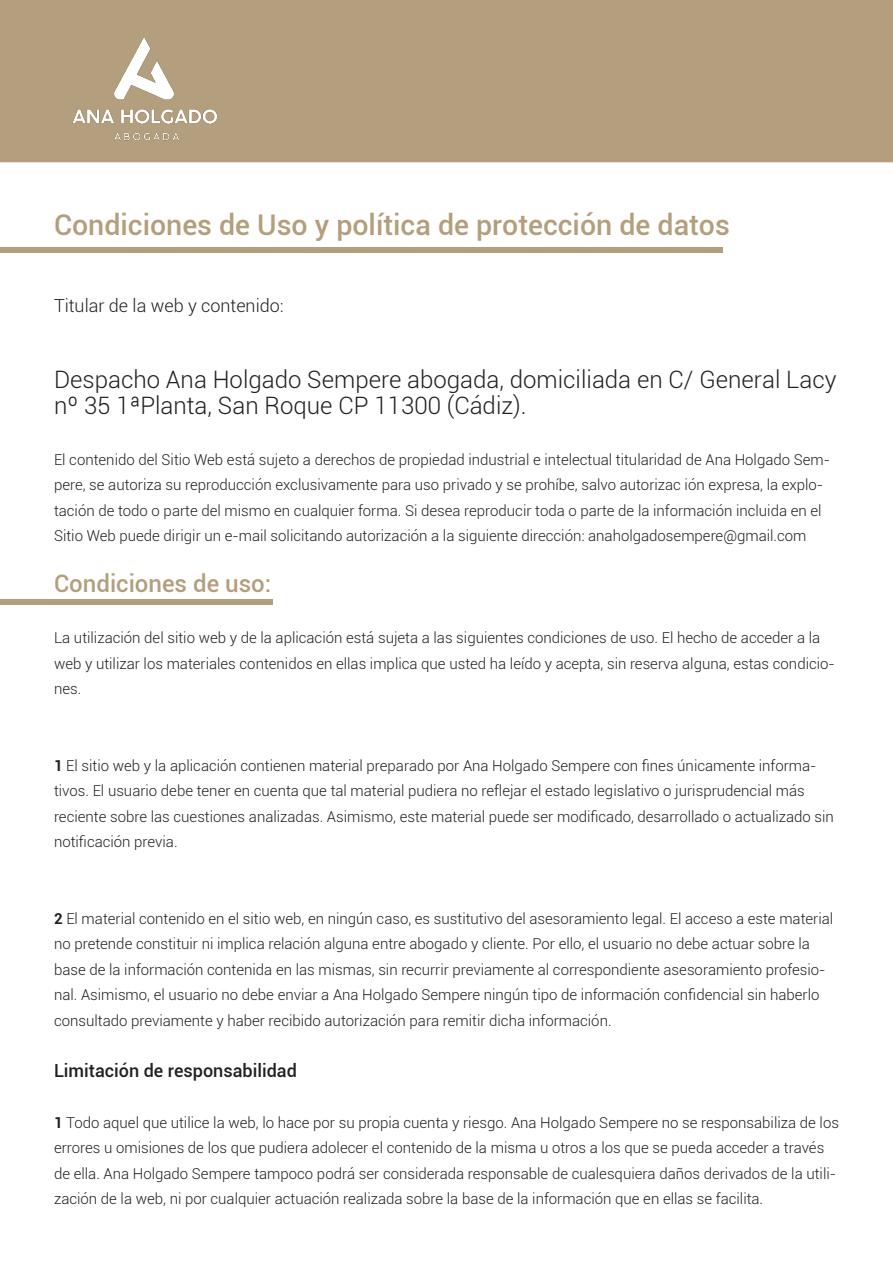
<style>
.page{position:relative;width:893px;height:1263px;background:#fff}
.page>*{position:absolute;margin:0;border:0;box-sizing:border-box;transform-origin:0 0}
.t1{font:500 28.5px "Roboto";color:#b39e7d}
.t2{font:300 24px/25.5px "Roboto";color:#231f20}
.t3{font:500 24px "Roboto";color:#b39e7d}
.t4{font:500 18px "Roboto";color:#231f20}
.t5{font:300 18px "Roboto";color:#231f20}
.t6{font:300 15px/25.5px "Roboto";color:#231f20}
.s1{font-weight:700}
</style>
<div class="page">
<div style="left:0;top:247px;width:722px;height:6px;background:#b39e7d"></div>
<div style="left:0;top:600px;width:272px;height:5px;background:#b39e7d"></div>
<div style="left:1px;top:1px;width:891px;height:161px;background:#b39e7d"></div>
<div style="left:0;top:0;width:893px;height:162px;border:2px solid #b39e7d"></div>
<img style="left:38px;top:37px;width:211px;height:126px">
<p class="t1" style="left:54px;top:205px;width:677px">Condiciones de Uso y política de protección de datos</p>
<p class="t5" style="left:54px;top:293px;width:231px">Titular de la web y contenido:</p>
<p class="t2" style="left:54px;top:366px;width:784px">Despacho Ana Holgado Sempere abogada, domiciliada en C/ General Lacy nº 35 1ªPlanta, San Roque CP 11300 (Cádiz).</p>
<p class="t6" style="left:54px;top:446px;width:777px">El contenido del Sitio Web está sujeto a derechos de propiedad industrial e intelectual titularidad de Ana Holgado Sem&shy;pere, se autoriza su reproducción exclusivamente para uso privado y se prohíbe, salvo autorizac ión expresa, la explo&shy;tación de todo o parte del mismo en cualquier forma. Si desea reproducir toda o parte de la información incluida en el Sitio Web puede dirigir un e-mail solicitando autorización a la siguiente dirección: anaholgadosempere@gmail.com</p>
<p class="t3" style="left:54px;top:567px;width:219px">Condiciones de uso:</p>
<p class="t6" style="left:54px;top:625px;width:782px">La utilización del sitio web y de la aplicación está sujeta a las siguientes condiciones de uso. El hecho de acceder a la web y utilizar los materiales contenidos en ellas implica que usted ha leído y acepta, sin reserva alguna, estas condicio&shy;nes.</p>
<p class="t6" style="left:54px;top:752px;width:781px"><span class="s1">1</span> El sitio web y la aplicación contienen material preparado por Ana Holgado Sempere con fines únicamente informa&shy;tivos. El usuario debe tener en cuenta que tal material pudiera no reflejar el estado legislativo o jurisprudencial más reciente sobre las cuestiones analizadas. Asimismo, este material puede ser modificado, desarrollado o actualizado sin notificación previa.</p>
<p class="t6" style="left:54px;top:905px;width:781px"><span class="s1">2</span> El material contenido en el sitio web, en ningún caso, es sustitutivo del asesoramiento legal. El acceso a este material no pretende constituir ni implica relación alguna entre abogado y cliente. Por ello, el usuario no debe actuar sobre la base de la información contenida en las mismas, sin recurrir previamente al correspondiente asesoramiento profesio&shy;nal. Asimismo, el usuario no debe enviar a Ana Holgado Sempere ningún tipo de información confidencial sin haberlo consultado previamente y haber recibido autorización para remitir dicha información.</p>
<p class="t4" style="left:54px;top:1058px;width:244px">Limitación de responsabilidad</p>
<p class="t6" style="left:54px;top:1109px;width:786px"><span class="s1">1</span> Todo aquel que utilice la web, lo hace por su propia cuenta y riesgo. Ana Holgado Sempere no se responsabiliza de los errores u omisiones de los que pudiera adolecer el contenido de la misma u otros a los que se pueda acceder a través de ella. Ana Holgado Sempere tampoco podrá ser considerada responsable de cualesquiera daños derivados de la utili&shy;zación de la web, ni por cualquier actuación realizada sobre la base de la información que en ellas se facilita.</p>
</div>
